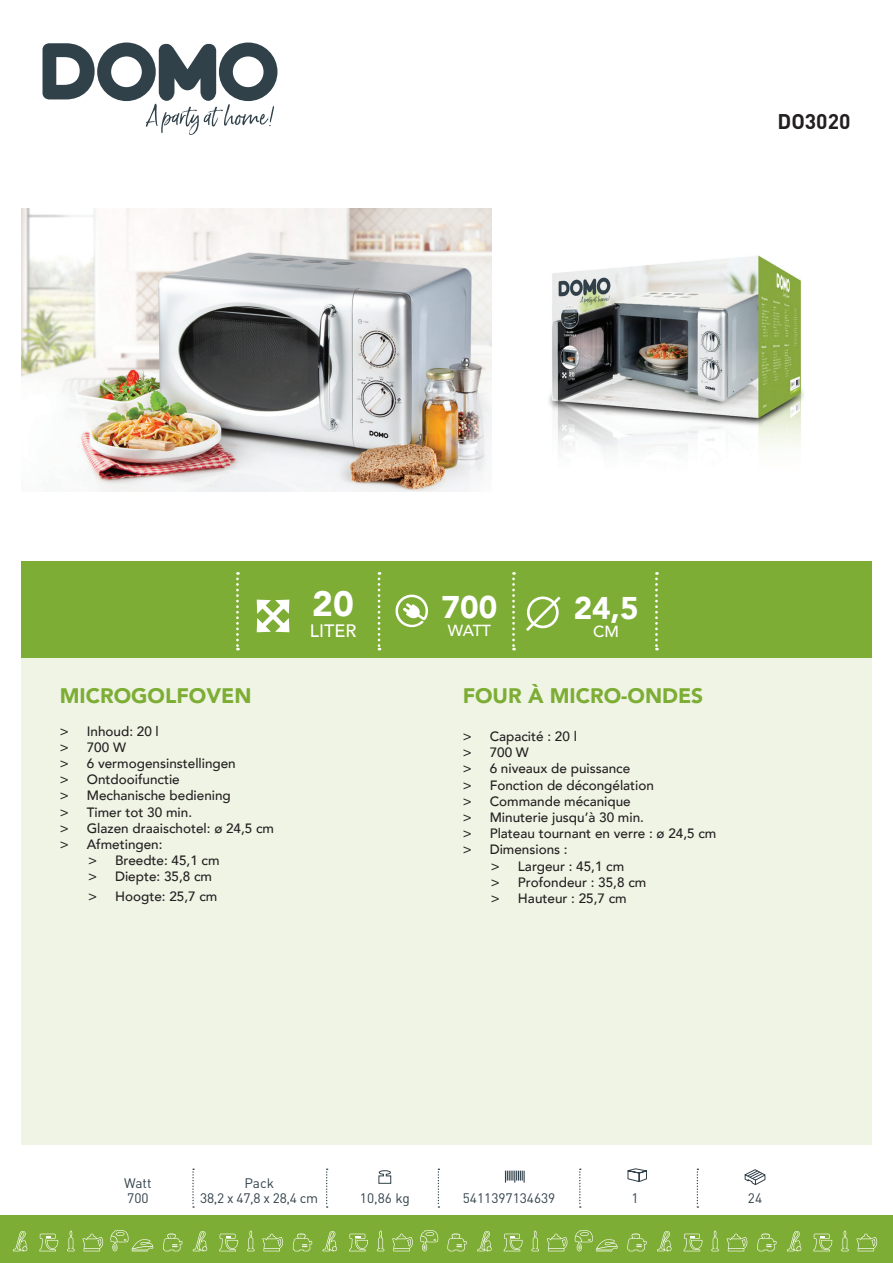
<style>
.page{position:relative;width:893px;height:1263px;background:#fff}
.page>*{position:absolute;margin:0;border:0;box-sizing:border-box;transform-origin:0 0}
.t1{font:900 35.1px "Avenir";color:#fff}
.t2{font:900 31.35px "Avenir";color:#fff}
.t3{font:900 21px "Avenir";color:#7dad34}
.t4{font:700 21px "DIN";color:#231f20}
.t5{font:500 18px "Avenir";color:#fff}
.t6{font:500 16.05px "Avenir";letter-spacing:-.01em;color:#fff}
.t7{font:13.65px/15px "DIN";color:#31414a}
.t8{font:13.65px/15px "DIN";letter-spacing:-.02em;color:#31414a;text-align:center}
.t9{font:500 13.5px "Avenir";color:#231f20}
</style>
<div class="page">
<div style="left:21px;top:658px;width:851px;height:486px;background:#eff4e5"></div>
<svg style="left:43px;top:43px;width:234px;height:92px"></svg>
<div style="left:0;top:1215px;width:893px;height:48px;background:#7dad34"></div>
<svg style="left:505px;top:1170px;width:20px;height:12px"></svg>
<svg style="left:378px;top:1170px;width:14px;height:14px"></svg>
<svg style="left:627px;top:1168px;width:20px;height:14px"></svg>
<svg style="left:744px;top:1169px;width:22px;height:16px"></svg>
<svg style="left:192px;top:1168px;width:2px;height:40px"></svg>
<svg style="left:326px;top:1168px;width:2px;height:40px"></svg>
<svg style="left:438px;top:1168px;width:1px;height:40px"></svg>
<svg style="left:579px;top:1168px;width:2px;height:40px"></svg>
<svg style="left:697px;top:1168px;width:1px;height:40px"></svg>
<svg style="left:13px;top:1231px;width:14px;height:20px"></svg>
<svg style="left:67px;top:1230px;width:8px;height:21px"></svg>
<svg style="left:82px;top:1233px;width:21px;height:18px"></svg>
<svg style="left:39px;top:1234px;width:19px;height:17px"></svg>
<svg style="left:110px;top:1230px;width:43px;height:21px"></svg>
<svg style="left:193px;top:1231px;width:14px;height:20px"></svg>
<svg style="left:163px;top:1233px;width:19px;height:18px"></svg>
<svg style="left:247px;top:1230px;width:8px;height:21px"></svg>
<svg style="left:262px;top:1233px;width:21px;height:18px"></svg>
<svg style="left:219px;top:1234px;width:19px;height:17px"></svg>
<svg style="left:323px;top:1231px;width:14px;height:20px"></svg>
<svg style="left:293px;top:1233px;width:19px;height:18px"></svg>
<svg style="left:377px;top:1230px;width:7px;height:21px"></svg>
<svg style="left:420px;top:1230px;width:19px;height:21px"></svg>
<svg style="left:392px;top:1233px;width:21px;height:18px"></svg>
<svg style="left:349px;top:1234px;width:19px;height:17px"></svg>
<svg style="left:477px;top:1231px;width:15px;height:20px"></svg>
<svg style="left:447px;top:1233px;width:20px;height:18px"></svg>
<svg style="left:531px;top:1230px;width:8px;height:21px"></svg>
<svg style="left:547px;top:1233px;width:20px;height:18px"></svg>
<svg style="left:504px;top:1234px;width:18px;height:17px"></svg>
<svg style="left:574px;top:1230px;width:44px;height:21px"></svg>
<svg style="left:657px;top:1231px;width:14px;height:20px"></svg>
<svg style="left:627px;top:1233px;width:20px;height:18px"></svg>
<svg style="left:711px;top:1230px;width:8px;height:21px"></svg>
<svg style="left:727px;top:1233px;width:20px;height:18px"></svg>
<svg style="left:684px;top:1234px;width:18px;height:17px"></svg>
<svg style="left:787px;top:1231px;width:14px;height:20px"></svg>
<svg style="left:757px;top:1233px;width:19px;height:18px"></svg>
<svg style="left:841px;top:1230px;width:8px;height:21px"></svg>
<svg style="left:856px;top:1233px;width:21px;height:18px"></svg>
<svg style="left:813px;top:1234px;width:19px;height:17px"></svg>
<div style="left:21px;top:561px;width:851px;height:97px;background:#7dad34"></div>
<svg style="left:236px;top:572px;width:3px;height:78px"></svg>
<svg style="left:378px;top:572px;width:2px;height:78px"></svg>
<svg style="left:512px;top:572px;width:3px;height:78px"></svg>
<svg style="left:655px;top:572px;width:3px;height:78px"></svg>
<img style="left:549px;top:255px;width:255px;height:199px">
<img style="left:21px;top:209px;width:471px;height:283px">
<svg style="left:256px;top:599px;width:34px;height:34px"></svg>
<svg style="left:395px;top:595px;width:33px;height:32px"></svg>
<svg style="left:526px;top:596px;width:35px;height:35px"></svg>
<h3 class="t4" style="left:777px;top:108px;width:74px">DO3020</h3>
<h3 class="t3" style="left:60px;top:678px;width:193px">MICROGOLFOVEN</h3>
<p class="t9" style="left:60px;top:719px;width:101px">&gt; Inhoud: 20 l</p>
<p class="t9" style="left:60px;top:735px;width:68px">&gt; 700 W</p>
<p class="t9" style="left:60px;top:751px;width:178px">&gt; 6 vermogensinstellingen</p>
<p class="t9" style="left:60px;top:768px;width:122px">&gt; Ontdooifunctie</p>
<p class="t9" style="left:60px;top:784px;width:173px">&gt; Mechanische bediening</p>
<p class="t9" style="left:60px;top:800px;width:134px">&gt; Timer tot 30 min.</p>
<p class="t9" style="left:60px;top:816px;width:216px">&gt; Glazen draaischotel: ø 24,5 cm</p>
<p class="t9" style="left:60px;top:832px;width:104px">&gt; Afmetingen:</p>
<p class="t9" style="left:88px;top:849px;width:133px">&gt; Breedte: 45,1 cm</p>
<p class="t9" style="left:88px;top:865px;width:126px">&gt; Diepte: 35,8 cm</p>
<p class="t9" style="left:88px;top:885px;width:131px">&gt; Hoogte: 25,7 cm</p>
<h1 class="t1" style="left:312px;top:574px;width:43px">20</h1>
<h3 class="t5" style="left:310px;top:615px;width:48px">LITER</h3>
<h2 class="t2" style="left:442px;top:580px;width:57px">700</h2>
<h2 class="t2" style="left:574px;top:581px;width:66px">24,5</h2>
<p class="t6" style="left:448px;top:617px;width:45px">WATT</p>
<p class="t6" style="left:593px;top:618px;width:27px">CM</p>
<h3 class="t3" style="left:463px;top:678px;width:242px">FOUR À MICRO-ONDES</h3>
<p class="t9" style="left:463px;top:724px;width:116px">&gt; Capacité : 20 l</p>
<p class="t9" style="left:463px;top:741px;width:68px">&gt; 700 W</p>
<p class="t9" style="left:463px;top:757px;width:169px">&gt; 6 niveaux de puissance</p>
<p class="t9" style="left:463px;top:773px;width:193px">&gt; Fonction de décongélation</p>
<p class="t9" style="left:463px;top:789px;width:170px">&gt; Commande mécanique</p>
<p class="t9" style="left:463px;top:805px;width:183px">&gt; Minuterie jusqu’à 30 min.</p>
<p class="t9" style="left:463px;top:822px;width:255px">&gt; Plateau tournant en verre : ø 24,5 cm</p>
<p class="t9" style="left:463px;top:838px;width:107px">&gt; Dimensions :</p>
<p class="t9" style="left:491px;top:854px;width:135px">&gt; Largeur : 45,1 cm</p>
<p class="t9" style="left:491px;top:870px;width:157px">&gt; Profondeur : 35,8 cm</p>
<p class="t9" style="left:491px;top:886px;width:137px">&gt; Hauteur : 25,7 cm</p>
<p class="t7" style="left:124px;top:1175px;width:29px">Watt<br>700</p>
<p class="t8" style="left:200px;top:1175px;width:120px">Pack<br>38,2 x 47,8 x 28,4 cm</p>
<p class="t7" style="left:360px;top:1190px;width:51px">10,86 kg</p>
<p class="t7" style="left:463px;top:1190px;width:94px">5411397134639</p>
<p class="t7" style="left:631px;top:1190px;width:9px">1</p>
<p class="t7" style="left:748px;top:1190px;width:16px">24</p>
</div>
